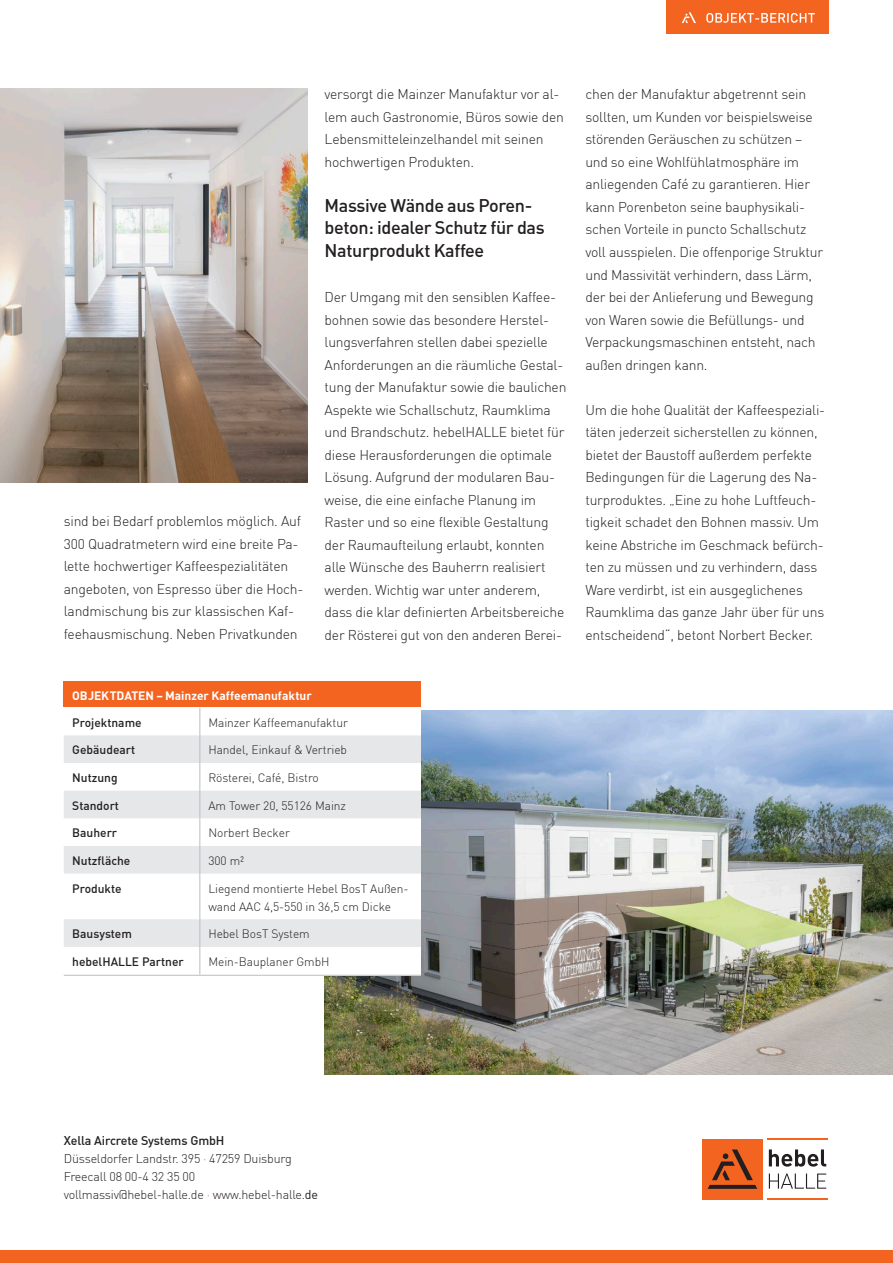
<style>
.page{position:relative;width:893px;height:1263px;background:#fff}
.page>*{position:absolute;margin:0;border:0;box-sizing:border-box;transform-origin:0 0}
.t1{font:500 18px/22.5px "DIN";letter-spacing:-.02em;color:#231f20}
.t2{font:300 13.95px/22.5px "DIN";letter-spacing:-.015em;color:#231f20}
.t3{font:300 12.45px/18px "DIN";letter-spacing:-.015em;color:#231f20}
.t4{font:300 12px/18px "DIN";letter-spacing:-.005em;color:#231f20}
.t5{font:500 12px "DIN";color:#231f20}
.t6{font:700 12px "DIN";color:#fff}
.s1{font-weight:500}
.s2{color:#f36421}
.s3{font-weight:400}
</style>
<div class="page">
<img style="left:325px;top:710px;width:568px;height:364px">
<div style="left:0;top:1250px;width:893px;height:13px;background:#f36421"></div>
<div style="left:666px;top:0;width:163px;height:34px;background:#f36421"></div>
<svg style="left:682px;top:12px;width:14px;height:11px"></svg>
<svg style="left:706px;top:13px;width:109px;height:10px"></svg>
<div style="left:702px;top:1139px;width:60px;height:60px;background:#f36421"></div>
<svg style="left:708px;top:1149px;width:49px;height:40px"></svg>
<svg style="left:769px;top:1149px;width:57px;height:17px"></svg>
<hr style="left:768px;top:1198px;width:60px;height:1px;background:#f36421">
<hr style="left:768px;top:1139px;width:60px;height:1px;background:#f36421">
<svg style="left:769px;top:1173px;width:57px;height:16px"></svg>
<img style="left:0;top:89px;width:308px;height:393px">
<div style="left:64px;top:681px;width:357px;height:28px;background:#f36421"></div>
<svg style="left:64px;top:708px;width:357px;height:266px"></svg>
<svg style="left:64px;top:735px;width:357px;height:212px;fill:#e6e7e9"></svg>
<svg style="left:199px;top:708px;width:1px;height:166px"></svg>
<hr style="left:199px;top:874px;width:1px;height:45px;background:#bcbdc0">
<svg style="left:199px;top:919px;width:1px;height:55px"></svg>
<hr style="left:64px;top:975px;width:357px;height:1px;background:#bcbdc0">
<p class="t2" style="left:64px;top:510px;width:241px">sind bei Bedarf problemlos möglich. Auf 300 Quadratmetern wird eine breite Pa&shy;lette hochwertiger Kaffeespezialitäten angeboten, von Espresso über die Hoch&shy;landmischung bis zur klassischen Kaf&shy;feehausmischung. Neben Privatkunden</p>
<p class="t2" style="left:325px;top:83px;width:241px">versorgt die Mainzer Manufaktur vor al&shy;lem auch Gastronomie, Büros sowie den Lebensmitteleinzelhandel mit seinen hochwertigen Produkten.</p>
<p class="t1" style="left:325px;top:194px;width:222px">Massive Wände aus Poren&shy;beton: idealer Schutz für das<br>Naturprodukt Kaffee</p>
<p class="t2" style="left:325px;top:286px;width:243px">Der Umgang mit den sensiblen Kaffee&shy;bohnen sowie das besondere Herstel&shy;lungsverfahren stellen dabei spezielle Anforderungen an die räumliche Gestal&shy;tung der Manufaktur sowie die baulichen Aspekte wie Schallschutz, Raumklima und Brandschutz. hebelHALLE bietet für diese Herausforderungen die optimale Lösung. Aufgrund der modularen Bau&shy;weise, die eine einfache Planung im Raster und so eine flexible Gestaltung der Raumaufteilung erlaubt, konnten alle Wünsche des Bauherrn realisiert werden. Wichtig war unter anderem, dass die klar definierten Arbeitsbereiche der Rösterei gut von den anderen Berei-</p>
<p class="t6" style="left:72px;top:687px;width:241px">OBJEKTDATEN – Mainzer Kaffeemanufaktur</p>
<p class="t5" style="left:72px;top:715px;width:71px">Projektname</p>
<p class="t4" style="left:208px;top:713px;width:141px">Mainzer Kaffeemanufaktur</p>
<p class="t5" style="left:72px;top:742px;width:64px">Gebäudeart</p>
<p class="t4" style="left:208px;top:741px;width:140px">Handel, Einkauf &amp; Vertrieb</p>
<p class="t5" style="left:72px;top:770px;width:47px">Nutzung</p>
<p class="t4" style="left:208px;top:769px;width:112px">Rösterei, Café, Bistro</p>
<p class="t5" style="left:72px;top:798px;width:48px">Standort</p>
<p class="t4" style="left:208px;top:796px;width:139px">Am Tower 20, 55126 Mainz</p>
<p class="t5" style="left:72px;top:825px;width:46px">Bauherr</p>
<p class="t4" style="left:208px;top:824px;width:83px">Norbert Becker</p>
<p class="t5" style="left:72px;top:853px;width:60px">Nutzfläche</p>
<p class="t4" style="left:208px;top:852px;width:37px">300 m²</p>
<p class="t5" style="left:72px;top:881px;width:51px">Produkte</p>
<p class="t4" style="left:208px;top:879px;width:202px">Liegend montierte Hebel BosT Außen&shy;wand AAC 4,5‑550 in 36,5 cm Dicke</p>
<p class="t5" style="left:72px;top:926px;width:61px">Bausystem</p>
<p class="t4" style="left:208px;top:925px;width:103px">Hebel BosT System</p>
<p class="t5" style="left:72px;top:954px;width:113px">hebelHALLE Partner</p>
<p class="t4" style="left:208px;top:952px;width:123px">Mein-Bauplaner GmbH</p>
<p class="t2" style="left:585px;top:83px;width:239px">chen der Manufaktur abgetrennt sein sollten, um Kunden vor beispielsweise störenden Geräuschen zu schützen – und so eine Wohlfühlatmosphäre im anliegenden Café zu garantieren. Hier kann Porenbeton seine bauphysikali&shy;schen Vorteile in puncto Schallschutz voll ausspielen. Die offenporige Struktur und Massivität verhindern, dass Lärm, der bei der Anlieferung und Bewegung von Waren sowie die Befüllungs- und Verpackungsmaschinen entsteht, nach außen dringen kann.</p>
<p class="t2" style="left:585px;top:398px;width:241px">Um die hohe Qualität der Kaffeespeziali&shy;täten jederzeit sicherstellen zu können, bietet der Baustoff außerdem perfekte Bedingungen für die Lagerung des Na&shy;turproduktes. „Eine zu hohe Luftfeuch&shy;tigkeit schadet den Bohnen massiv. Um keine Abstriche im Geschmack befürch&shy;ten zu müssen und zu verhindern, dass Ware verdirbt, ist ein ausgeglichenes Raumklima das ganze Jahr über für uns entscheidend“, betont Norbert Becker.</p>
<p class="t3" style="left:64px;top:1131px;width:256px"><span class="s1">Xella Aircrete Systems GmbH<br></span>Düsseldorfer Landstr. 395 <span class="s2">·</span> 47259 Duisburg Freecall 08 00-4 32 35 00 vollmassiv@hebel-halle.de <span class="s2">·</span> www.hebel-halle.<span class="s3">de</span></p>
</div>
